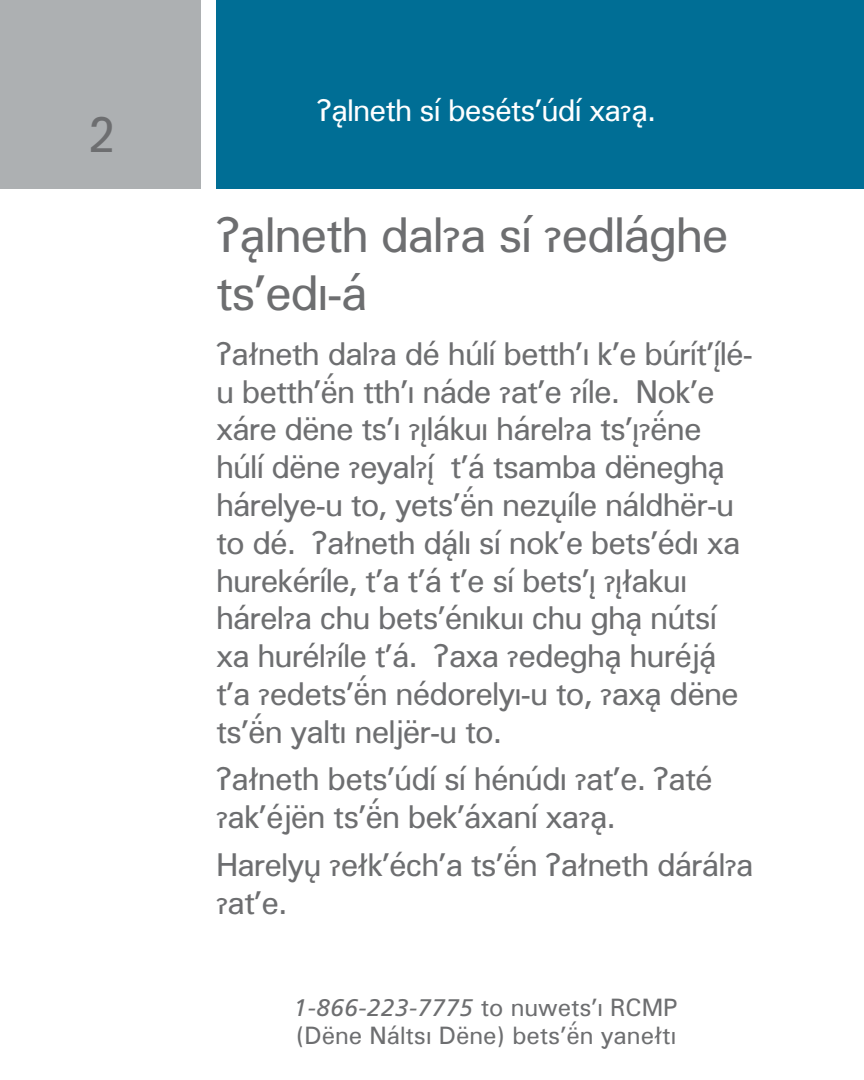
<style>
.page{position:relative;width:864px;height:1080px;background:#fff}
.page>*{position:absolute;margin:0;border:0;box-sizing:border-box;transform-origin:0 0}
.t1{font:48px/57.6px "Win Mac PS Sophia Dene";letter-spacing:-.03em;color:#6d6e70}
.t2{font:31.5px/37.8px "Win Mac PS Sophia Dene";letter-spacing:-.03em;color:#6d6e70}
.t3{font:30px "Win Mac PS Sophia Dene";letter-spacing:-.03em;color:#fff}
.t4{font:24px "Win Mac PS Sophia Dene";color:#6d6e70}
.t5{font:italic 24px "Frutiger";letter-spacing:.025em;color:#6d6e70}
.s1{font-family:"Win Mac PS Sophia Dene";font-style:normal}
</style>
<div class="page">
<div style="left:0;top:0;width:200px;height:189px;background:#adb0b2"></div>
<div style="left:216px;top:0;width:648px;height:189px;background:#006e95"></div>
<h1 class="t1" style="left:88px;top:111px;width:28px">2</h1>
<p class="t3" style="left:317px;top:99px;width:340px">Æâlneth sí beséts’údí xaæâ.</p>
<h1 class="t1" style="left:216px;top:211px;width:514px">Æâlneth dalæa sí æedlághe ts’edi-á</h1>
<p class="t2" style="left:216px;top:338px;width:538px">Æaåneth dalæa dé húlí betth’i k’e búrít’ñlé&shy;u betth’‡n tth’i náde æat’e æíle. Nok’e xáre dÿne ts’i æîlákui hárelæa ts’îæ‡ne húlí dÿne æeyalæñ t’á tsamba dÿneghâ hárelye-u to, yets’‡n nezûíle náldhÿr-u to dé. Æaåneth dãli sí nok’e bets’édi xa hurekéríle, t’a t’á t’e sí bets’î æîåakui hárelæa chu bets’énikui chu ghâ nútsí xa hurélæíle t’á. Æaxa æedeghâ huréjã t’a æedets’‡n nédorelyi-u to, æaxâ dÿne ts’‡n yalti neljÿr-u to.</p>
<p class="t2" style="left:216px;top:763px;width:498px">Æaåneth bets’údí sí hénúdi æat’e. Æaté æak’éjÿn ts’‡n bek’áxaní xaæâ.</p>
<p class="t2" style="left:216px;top:849px;width:539px">Harelyû æeåk’éch’a ts’‡n Æaåneth dárálæa æat’e.</p>
<p class="t5" style="left:294px;top:998px;width:386px">1-866-223-7775 <span class="s1">to nuwets’i RCMP</span></p>
<p class="t4" style="left:296px;top:1027px;width:382px">(Dÿne Náltsi Dÿne) bets’‡n yaneåti</p>
</div>
